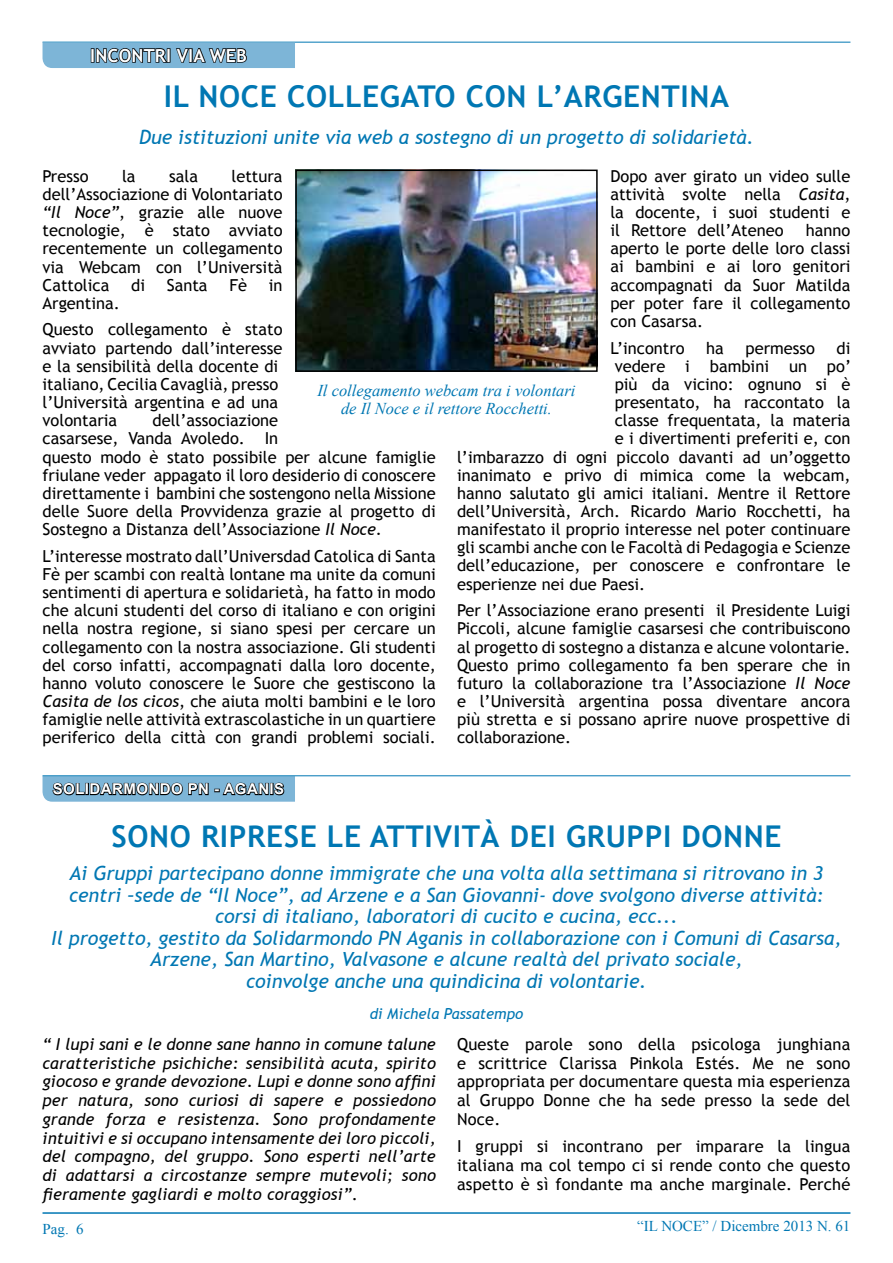
<style>
.page{position:relative;width:893px;height:1263px;background:#fff}
.page>*{position:absolute;margin:0;border:0;box-sizing:border-box;transform-origin:0 0}
.t1{font:700 30px "Trebuchet MS";letter-spacing:.02em;color:#0077b3}
.t2{font:italic 19.5px/21.5px "Trebuchet MS";color:#0077b3;text-align:center}
.t3{font:700 18px "Trebuchet MS";color:#fff}
.t4{font:16.5px/18.1px "Trebuchet MS";color:#000;text-align:justify}
.t5{font:italic 16.5px/18.8px "Trebuchet MS";letter-spacing:.01em;color:#000;text-align:justify}
.t6{font:italic 16.5px/18px "Times New Roman";color:#0077b3;text-align:center}
.t7{font:15px "Times New Roman";color:#0077b3}
.t8{font:700 15px "Arial";letter-spacing:.03em;color:#fff}
.t9{font:italic 15px "Trebuchet MS";color:#0077b3}
.s1{font-style:italic}
.s2{font-style:normal}
</style>
<div class="page">
<hr style="left:43px;top:1212px;width:807px;height:2px;background:#0077b3">
<hr style="left:43px;top:42px;width:807px;height:1px;background:#0077b3">
<svg style="left:43px;top:776px;width:252px;height:26px;background:#5e88a1"></svg>
<hr style="left:43px;top:775px;width:807px;height:1px;background:#0077b3">
<svg style="left:43px;top:43px;width:252px;height:25px;background:#6593ae"></svg>
<img style="left:298px;top:173px;width:297px;height:196px">
<div style="left:295px;top:170px;width:303px;height:202px;border:2px solid #000"></div>
<p class="t3" style="left:90px;top:44px;width:11px">INCONTRI</p>
<p class="t3" style="left:177px;top:44px;width:69px">VIA WEB</p>
<h1 class="t1" style="left:164px;top:78px;width:183px">IL NOCE COLLEG</h1>
<h1 class="t1" style="left:401px;top:78px;width:330px">ATO CON L’ARGE NTINA</h1>
<p class="t2" style="left:139px;top:126px;width:616px">Due istituzioni unite via web a sostegno di un progetto di solidarietà.</p>
<p class="t4" style="left:610px;top:167px;width:242px">Dopo aver girato un video sulle attività svolte nella <span class="s1">Casita</span>, la docente, i suoi studenti e il Rettore dell’Ateneo</p>
<p class="t4" style="left:43px;top:167px;width:242px;text-indent:189px">lettura dell’Associazione di Volontariato <span class="s1">“Il Noce”</span>, grazie alle nuove tecnologie, è stato avviato recentemente un collegamento via Webcam con l’Università Cattolica</p>
<p class="t4" style="left:43px;top:167px;width:48px">Presso</p>
<p class="t4" style="left:122px;top:167px;width:15px">la</p>
<p class="t4" style="left:169px;top:167px;width:30px">sala</p>
<p class="t4" style="left:610px;top:221px;width:242px;text-indent:195px">hanno aperto le porte delle loro classi ai bambini e ai loro genitori accompagnati da Suor Matilda per poter fare il collegamento con Casarsa.</p>
<p class="t4" style="left:610px;top:339px;width:76px">L’incontro</p>
<p class="t4" style="left:706px;top:339px;width:19px">ha</p>
<p class="t4" style="left:745px;top:339px;width:71px">permesso</p>
<p class="t4" style="left:836px;top:339px;width:15px">di</p>
<p class="t4" style="left:615px;top:357px;width:238px">vedere i bambini un po’</p>
<p class="t4" style="left:615px;top:375px;width:237px">più da vicino: ognuno si è</p>
<p class="t4" style="left:615px;top:393px;width:237px">presentato, ha raccontato la</p>
<p class="t4" style="left:615px;top:411px;width:237px">classe frequentata, la materia</p>
<p class="t4" style="left:615px;top:430px;width:237px">e i divertimenti preferiti e, con</p>
<p class="t4" style="left:457px;top:448px;width:395px">l’imbarazzo di ogni piccolo davanti ad un’oggetto</p>
<p class="t4" style="left:457px;top:466px;width:395px">inanimato e privo di mimica come la webcam,</p>
<p class="t4" style="left:457px;top:484px;width:395px">hanno salutato gli amici italiani. Mentre il Rettore</p>
<p class="t4" style="left:457px;top:502px;width:395px">dell’Università, Arch. Ricardo Mario Rocchetti, ha</p>
<p class="t4" style="left:457px;top:520px;width:395px">manifestato il proprio interesse nel poter continuare</p>
<p class="t4" style="left:457px;top:539px;width:395px">gli scambi anche con le Facoltà di Pedagogia e Scienze</p>
<p class="t4" style="left:457px;top:557px;width:395px">dell’educazione, per conoscere e confrontare le</p>
<p class="t4" style="left:457px;top:575px;width:190px">esperienze nei due Paesi.</p>
<p class="t4" style="left:457px;top:601px;width:395px">Per l’Associazione erano presenti il Presidente Luigi Piccoli, alcune famiglie casarsesi che contribuiscono al progetto di sostegno a distanza e alcune volontarie.<br>Questo primo collegamento fa ben sperare che in futuro la collaborazione tra l’Associazione <span class="s1">Il Noce </span>e l’Università argentina possa diventare ancora più stretta e si possano aprire nuove prospettive di collaborazione.</p>
<p class="t4" style="left:131px;top:276px;width:15px">di</p>
<p class="t4" style="left:167px;top:276px;width:42px">Santa</p>
<p class="t4" style="left:229px;top:276px;width:19px">Fè</p>
<p class="t4" style="left:269px;top:276px;width:15px">in</p>
<p class="t4" style="left:43px;top:290px;width:242px;line-height:26.7px">Argentina.<br>Questo collegamento è stato</p>
<p class="t4" style="left:43px;top:339px;width:242px;text-align:left">avviato partendo dall’interesse e la sensibilità della docente di italiano, Cecilia Cavaglià, presso l’Università argentina e ad una volontaria</p>
<p class="t6" style="left:317px;top:381px;width:260px">Il collegamento webcam tra i volontari de Il Noce e il rettore Rocchetti.</p>
<p class="t4" style="left:43px;top:411px;width:395px;text-align:left;text-indent:110px">dell’associazione<br>casarsese, Vanda Avoledo. In<br>questo modo è stato possibile per alcune famiglie friulane veder appagato il loro desiderio di conoscere direttamente i bambini che sostengono nella Missione delle Suore della Provvidenza grazie al progetto di Sostegno a Distanza dell’Associazione <span class="s1">Il Noce.</span></p>
<p class="t4" style="left:43px;top:547px;width:395px">L’interesse mostrato dall’Universdad Catolica di Santa Fè per scambi con realtà lontane ma unite da comuni sentimenti di apertura e solidarietà, ha fatto in modo che alcuni studenti del corso di italiano e con origini nella nostra regione, si siano spesi per cercare un collegamento con la nostra associazione. Gli studenti del corso infatti, accompagnati dalla loro docente, hanno voluto conoscere le Suore che gestiscono la <span class="s1">Casita de los cicos</span>, che aiuta molti bambini e le loro famiglie nelle attività extrascolastiche in un quartiere periferico della città con grandi problemi sociali.</p>
<p class="t8" style="left:53px;top:779px;width:233px">SOLIDARMONDO PN - AGANIS</p>
<h1 class="t1" style="left:111px;top:817px;width:38px">SONO</h1>
<h1 class="t1" style="left:201px;top:817px;width:17px">RIPR</h1>
<h1 class="t1" style="left:266px;top:817px;width:120px">ESE LE ATTI</h1>
<h1 class="t1" style="left:433px;top:817px;width:151px">VITÀ DEI GRUPPI</h1>
<h1 class="t1" style="left:682px;top:817px;width:21px">DONN</h1>
<h1 class="t1" style="left:764px;top:817px;width:19px">E</h1>
<p class="t2" style="left:51px;top:863px;width:792px">Ai Gruppi partecipano donne immigrate che una volta alla settimana si ritrovano in 3 centri –sede de “Il Noce”, ad Arzene e a San Giovanni- dove svolgono diverse attività: corsi di italiano, laboratori di cucito e cucina, ecc...<br>Il progetto, gestito da Solidarmondo PN Aganis in collaborazione con i Comuni di Casarsa, Arzene, San Martino, Valvasone e alcune realtà del privato sociale,<br>coinvolge anche una quindicina di volontarie.</p>
<p class="t9" style="left:370px;top:1005px;width:155px">di Michela Passatempo</p>
<p class="t5" style="left:43px;top:1035px;width:395px">“ I lupi sani e le donne sane hanno in comune talune caratteristiche psichiche: sensibilità acuta, spirito giocoso e grande devozione. Lupi e donne sono affini per natura, sono curiosi di sapere e possiedono grande forza e resistenza. Sono profondamente intuitivi e si occupano intensamente dei loro piccoli, del compagno, del gruppo. Sono esperti nell’arte di adattarsi a circostanze sempre mutevoli; sono fieramente gagliardi e molto coraggiosi”<span class="s2">.</span></p>
<p class="t4" style="left:457px;top:1035px;width:395px;line-height:18.8px">Queste parole sono della psicologa junghiana e scrittrice Clarissa Pinkola Estés. Me ne sono appropriata per documentare questa mia esperienza al Gruppo Donne che ha sede presso la sede del Noce.</p>
<p class="t4" style="left:457px;top:1137px;width:395px;line-height:18.8px">I gruppi si incontrano per imparare la lingua italiana ma col tempo ci si rende conto che questo aspetto è sì fondante ma anche marginale. Perché</p>
<p class="t7" style="left:43px;top:1218px;width:43px">Pag. 6</p>
<p class="t7" style="left:637px;top:1216px;width:215px">“IL NOCE” / Dicembre 2013 N. 61</p>
</div>
